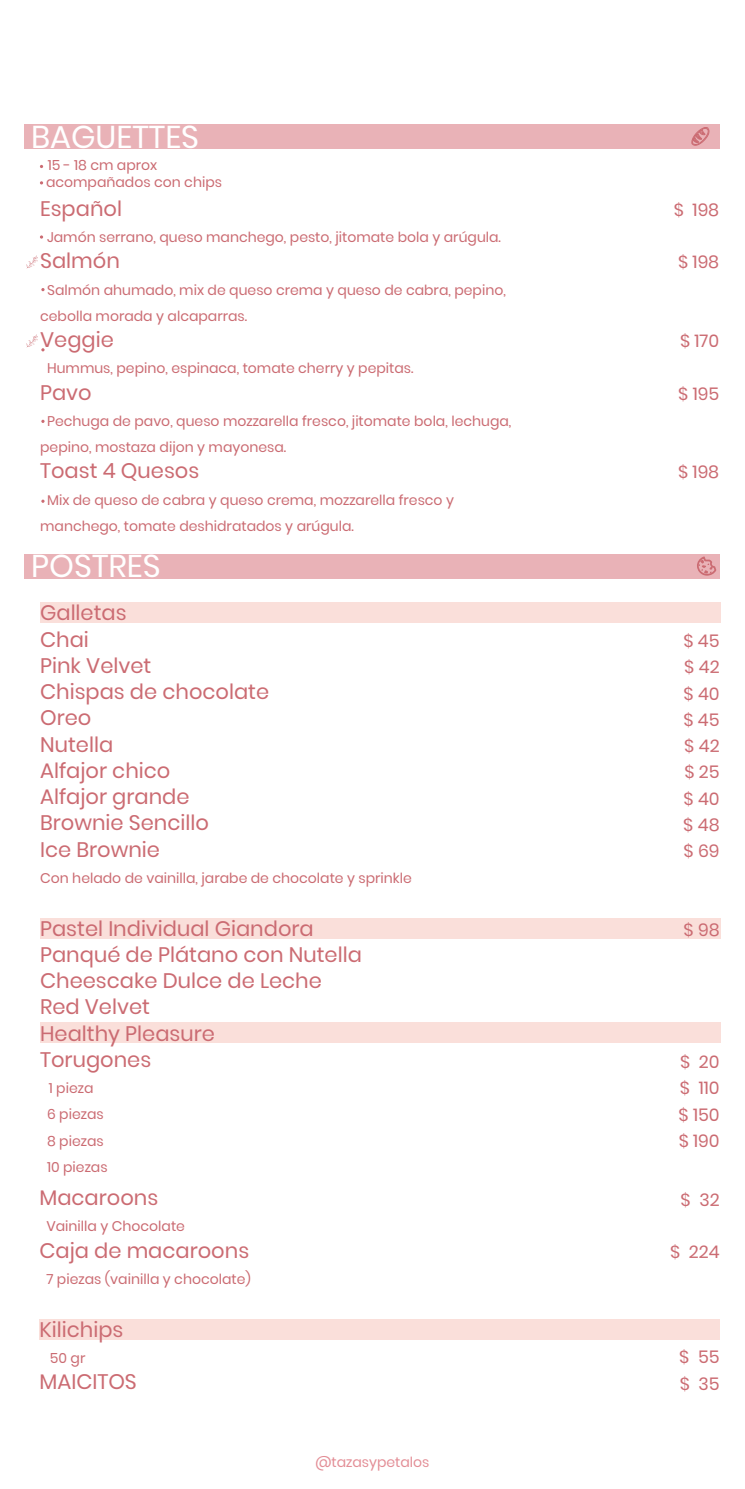
<style>
.page{position:relative;width:745px;height:1489px;background:#fff}
.page>*{position:absolute;margin:0;border:0;box-sizing:border-box;transform-origin:0 0}
.t1{font:31.5px "Poppins";color:#fff}
.t2{font:21px/26.2px "Poppins";color:#cb6b72}
.t3{font:17.5px/26.2px "Poppins";color:#cb6b72;text-align:justify}
.t4{font:14px/26.2px "Poppins";color:#cb6b72}
.t5{font:14px "Poppins";color:#e38e96}
</style>
<div class="page">
<div style="left:40px;top:602px;width:679px;height:20px;background:#fadfda"></div>
<div style="left:40px;top:918px;width:679px;height:20px;background:#fadfda"></div>
<div style="left:40px;top:1022px;width:679px;height:21px;background:#fadfda"></div>
<div style="left:25px;top:124px;width:694px;height:25px;background:#e9b2b7"></div>
<div style="left:25px;top:553px;width:694px;height:25px;background:#e9b2b7"></div>
<svg style="left:40px;top:235px;width:3px;height:4px"></svg>
<svg style="left:41px;top:288px;width:4px;height:3px"></svg>
<svg style="left:41px;top:420px;width:4px;height:3px"></svg>
<svg style="left:41px;top:499px;width:4px;height:4px"></svg>
<svg style="left:691px;top:127px;width:18px;height:19px"></svg>
<svg style="left:26px;top:255px;width:12px;height:13px"></svg>
<svg style="left:26px;top:334px;width:19px;height:17px"></svg>
<svg style="left:695px;top:556px;width:21px;height:23px"></svg>
<div style="left:39px;top:1318px;width:680px;height:21px;background:#fadfda"></div>
<h1 class="t1" style="left:31px;top:118px;width:169px">BAGUETTES</h1>
<p class="t4" style="left:46px;top:157px;width:177px;line-height:16.4px">15 - 18 cm aprox acompañados con chips</p>
<h2 class="t2" style="left:40px;top:195px;width:83px">Español</h2>
<p class="t4" style="left:47px;top:224px;width:455px">Jamón serrano, queso manchego, pesto, jitomate bola y arúgula.</p>
<h2 class="t2" style="left:40px;top:248px;width:81px">Salmón</h2>
<p class="t4" style="left:40px;top:277px;width:467px;text-indent:7px">Salmón ahumado, mix de queso crema y queso de cabra, pepino, cebolla morada y alcaparras.</p>
<h2 class="t2" style="left:40px;top:327px;width:75px">Veggie</h2>
<p class="t4" style="left:47px;top:355px;width:367px">Hummus, pepino, espinaca, tomate cherry y pepitas.</p>
<h2 class="t2" style="left:40px;top:379px;width:53px">Pavo</h2>
<p class="t4" style="left:40px;top:408px;width:472px;text-indent:7px">Pechuga de pavo, queso mozzarella fresco, jitomate bola, lechuga, pepino, mostaza dijon y mayonesa.</p>
<h2 class="t2" style="left:40px;top:458px;width:160px">Toast 4 Quesos</h2>
<p class="t4" style="left:40px;top:487px;width:415px;text-indent:7px">Mix de queso de cabra y queso crema, mozzarella fresco y manchego, tomate deshidratados y arúgula.</p>
<h1 class="t1" style="left:31px;top:548px;width:131px">POSTRES</h1>
<h2 class="t2" style="left:40px;top:600px;width:230px">Galletas<br>Chai<br>Pink Velvet<br>Chispas de chocolate<br>Oreo<br>Nutella<br>Alfajor chico<br>Alfajor grande<br>Brownie Sencillo<br>Ice Brownie</h2>
<p class="t4" style="left:40px;top:865px;width:373px">Con helado de vainilla, jarabe de chocolate y sprinkle</p>
<h2 class="t2" style="left:40px;top:915px;width:323px">Pastel Individual Giandora<br>Panqué de Plátano con Nutella<br>Cheescake Dulce de Leche<br>Red Velvet<br>Healthy Pleasure<br>Torugones</h2>
<p class="t4" style="left:47px;top:1075px;width:62px">1 pieza<br>6 piezas<br>8 piezas<br>10 piezas</p>
<h2 class="t2" style="left:39px;top:1184px;width:120px">Macaroons</h2>
<p class="t4" style="left:46px;top:1213px;width:140px">Vainilla y Chocolate</p>
<h2 class="t2" style="left:39px;top:1237px;width:211px">Caja de macaroons</h2>
<p class="t4" style="left:46px;top:1265px;width:206px">7 piezas (vainilla y chocolate)</p>
<h2 class="t2" style="left:39px;top:1315px;width:85px">Kilichips</h2>
<p class="t4" style="left:50px;top:1344px;width:37px">50 gr</p>
<h2 class="t2" style="left:39px;top:1368px;width:99px">MAICITOS</h2>
<p class="t5" style="left:315px;top:1453px;width:115px">@tazasypetalos</p>
<p class="t3" style="left:673px;top:196px;width:47px">$ 198</p>
<p class="t3" style="left:677px;top:249px;width:43px">$ 198</p>
<p class="t3" style="left:679px;top:328px;width:41px">$ 170</p>
<p class="t3" style="left:677px;top:380px;width:42px">$ 195</p>
<p class="t3" style="left:677px;top:459px;width:43px">$ 198</p>
<p class="t3" style="left:682px;top:628px;width:38px">$ 45 $ 42 $ 40 $ 45 $ 42 $ 25 $ 40 $ 48 $ 69</p>
<p class="t3" style="left:683px;top:916px;width:38px">$ 98</p>
<p class="t3" style="left:678px;top:1048px;width:43px">$ 20 $ 110 $ 150 $ 190</p>
<p class="t3" style="left:680px;top:1186px;width:41px">$ 32</p>
<p class="t3" style="left:669px;top:1239px;width:51px">$ 224</p>
<p class="t3" style="left:678px;top:1344px;width:42px">$ 55 $ 35</p>
</div>
